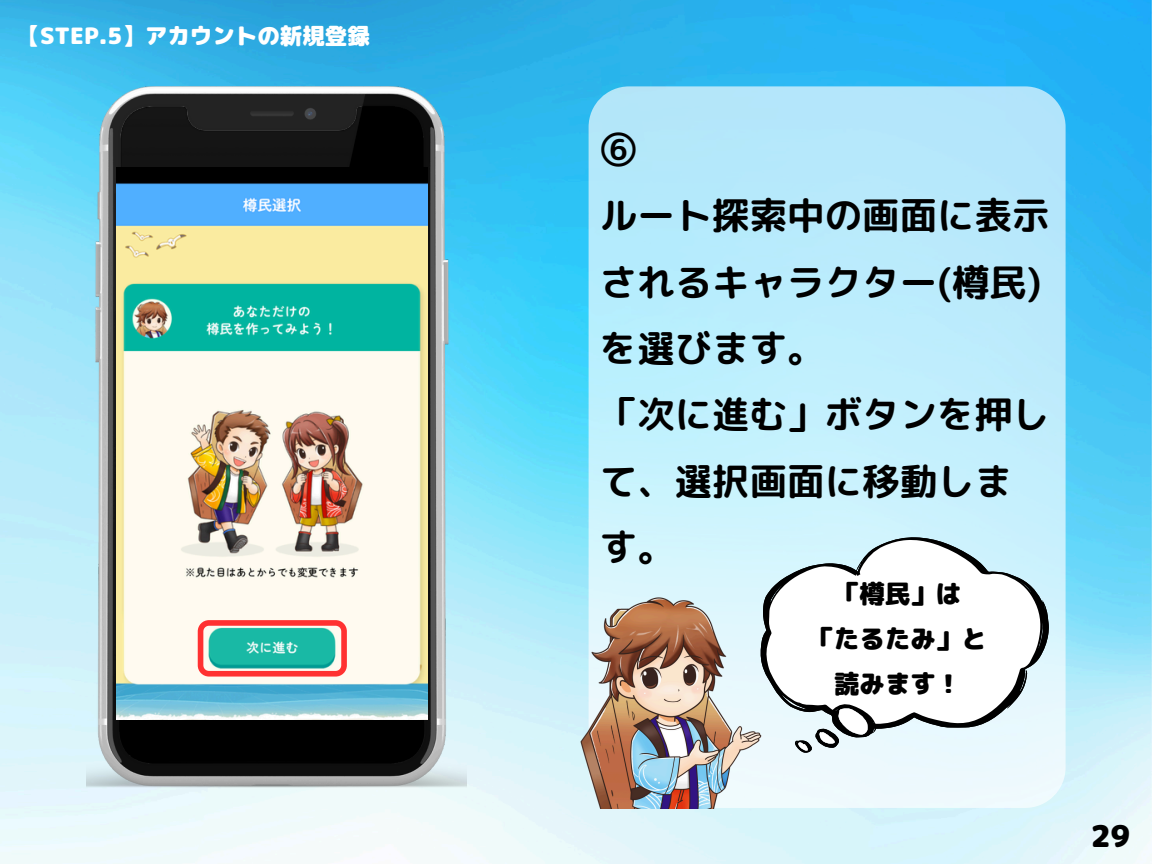
<style>
.page{position:relative;width:1152px;height:864px;background:#fff}
.page>*{position:absolute;margin:0;border:0;box-sizing:border-box;transform-origin:0 0}
.t1{font:37.5px/66.3px "rounded mplus 1 p bold";color:#000}
.t2{font:30px "rounded mplus 1 p black";color:#000}
.t3{font:25.5px/45px "rounded mplus 1 p black";color:#000;text-align:center}
.t4{font:22.5px "rounded mplus 1 p black";color:#fff}
</style>
<div class="page">
<img style="left:0;top:0;width:1152px;height:864px">
<svg style="left:589px;top:86px;width:477px;height:722px;background:#c0edfc"></svg>
<img style="left:86px;top:86px;width:381px;height:701px">
<img style="left:117px;top:168px;width:310px;height:552px">
<img style="left:576px;top:592px;width:189px;height:216px">
<svg style="left:760px;top:537px;width:289px;height:216px;background:#bcd2d8"></svg>
<svg style="left:766px;top:540px;width:275px;height:211px"></svg>
<svg style="left:198px;top:620px;width:149px;height:56px;background:#7aa296"></svg>
<p class="t4" style="left:18px;top:20px;width:354px">【STEP.5】アカウントの新規登録</p>
<h1 class="t1" style="left:600px;top:115px;width:451px">⑥<br>ルート探索中の画面に表示されるキャラクター(樽民)を選びます。<br>「次に進む」ボタンを押して、選択画面に移動します。</h1>
<h2 class="t3" style="left:809px;top:571px;width:180px">「樽民」は<br>「たるたみ」と読みます！</h2>
<p class="t2" style="left:1091px;top:815px;width:41px">29</p>
</div>
